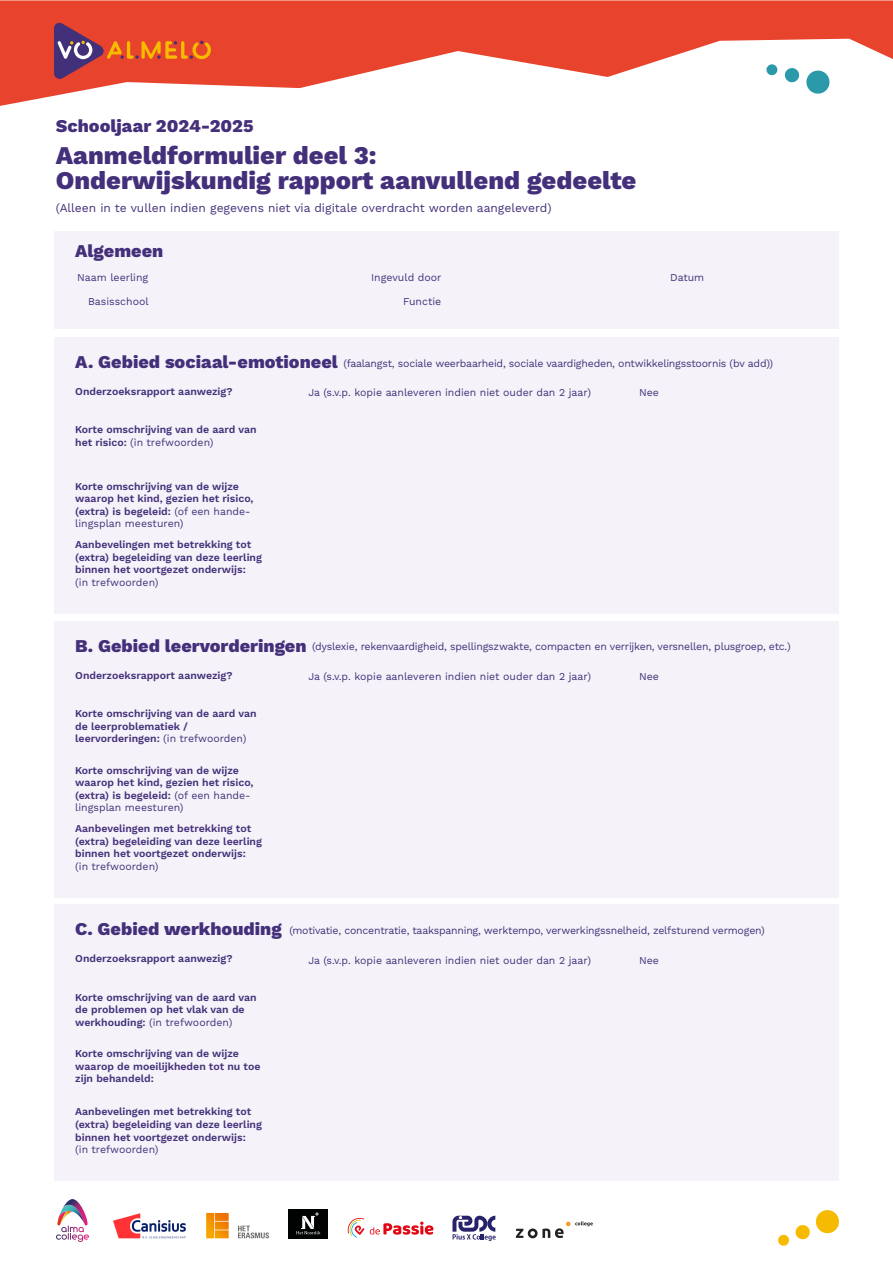
<style>
.page{position:relative;width:893px;height:1263px;background:#fff}
.page>*{position:absolute;margin:0;border:0;box-sizing:border-box;transform-origin:0 0}
.t1{font:800 25.5px/25.5px "Work Sans";color:#44307a}
.t2{font:800 18px "Work Sans";color:#44307a}
.t3{font:12px "Work Sans";color:#44307a}
.t4{font:600 10.5px/12.6px "Work Sans";color:#44307a}
.t5{font:10.5px "Work Sans";letter-spacing:-.02em;color:#44307a}
.t6{font:10.5px "Work Sans";color:#44307a}
.s1{font-weight:800;font-size:18px}
.s2{font-weight:400}
</style>
<div class="page">
<svg style="left:0;top:0;width:893px;height:106px;fill:#e8432c"></svg>
<svg style="left:54px;top:23px;width:157px;height:56px"></svg>
<svg style="left:778px;top:1210px;width:61px;height:36px"></svg>
<svg style="left:784px;top:67px;width:47px;height:28px"></svg>
<svg style="left:766px;top:64px;width:12px;height:12px"></svg>
<svg style="left:56px;top:1199px;width:33px;height:43px"></svg>
<svg style="left:452px;top:1216px;width:44px;height:25px"></svg>
<svg style="left:113px;top:1213px;width:73px;height:26px"></svg>
<svg style="left:206px;top:1213px;width:23px;height:25px"></svg>
<svg style="left:238px;top:1225px;width:31px;height:13px"></svg>
<svg style="left:516px;top:1221px;width:77px;height:17px"></svg>
<div style="left:54px;top:232px;width:785px;height:97px;background:#f5f3f9"></div>
<div style="left:54px;top:337px;width:785px;height:276px;background:#f5f3f9"></div>
<div style="left:54px;top:621px;width:785px;height:276px;background:#f5f3f9"></div>
<div style="left:54px;top:904px;width:785px;height:277px;background:#f5f3f9"></div>
<svg style="left:370px;top:1221px;width:63px;height:14px"></svg>
<svg style="left:348px;top:1218px;width:16px;height:20px"></svg>
<div style="left:288px;top:1209px;width:40px;height:30px;background:#010202"></div>
<svg style="left:296px;top:1212px;width:24px;height:22px"></svg>
<h2 class="t2" style="left:56px;top:116px;width:199px">Schooljaar 2024-2025</h2>
<h1 class="t1" style="left:56px;top:144px;width:582px">Aanmeldformulier deel 3:<br>Onderwijskundig rapport aanvullend gedeelte</h1>
<p class="t3" style="left:56px;top:200px;width:497px">(Alleen in te vullen indien gegevens niet via digitale overdracht worden aangeleverd)</p>
<h2 class="t2" style="left:75px;top:240px;width:90px">Algemeen</h2>
<p class="t6" style="left:77px;top:272px;width:73px">Naam leerling</p>
<p class="t6" style="left:88px;top:296px;width:62px">Basisschool</p>
<p class="t6" style="left:371px;top:272px;width:72px">Ingevuld door</p>
<p class="t6" style="left:403px;top:296px;width:40px">Functie</p>
<p class="t5" style="left:670px;top:272px;width:36px">Datum</p>
<p class="t5" style="left:75px;top:357px;width:699px"><span class="s1">A. Gebied sociaal-emotioneel</span> (faalangst, sociale weerbaarheid, sociale vaardigheden, ontwikkelingsstoornis (bv add))</p>
<p class="t4" style="left:75px;top:386px;width:159px">Onderzoeksrapport aanwezig?</p>
<p class="t4" style="left:75px;top:424px;width:183px">Korte omschrijving van de aard van het risico: <span class="s2">(in trefwoorden)</span></p>
<p class="t4" style="left:75px;top:480px;width:180px">Korte omschrijving van de wijze waarop het kind, gezien het risico, (extra) is begeleid: <span class="s2">(of een hande&shy;lingsplan meesturen)</span></p>
<p class="t4" style="left:75px;top:539px;width:188px">Aanbevelingen met betrekking tot (extra) begeleiding van deze leerling binnen het voortgezet onderwijs:</p>
<p class="t6" style="left:75px;top:576px;width:85px">(in trefwoorden)</p>
<p class="t6" style="left:308px;top:386px;width:284px">Ja (s.v.p. kopie aanleveren indien niet ouder dan 2 jaar)</p>
<p class="t5" style="left:639px;top:386px;width:21px">Nee</p>
<p class="t5" style="left:75px;top:641px;width:717px"><span class="s1">B. Gebied leervorderingen</span> (dyslexie, rekenvaardigheid, spellingszwakte, compacten en verrijken, versnellen, plusgroep, etc.)</p>
<p class="t4" style="left:75px;top:669px;width:159px">Onderzoeksrapport aanwezig?</p>
<p class="t4" style="left:75px;top:708px;width:183px">Korte omschrijving van de aard van de leerproblematiek / leervorderingen: <span class="s2">(in trefwoorden)</span></p>
<p class="t4" style="left:75px;top:764px;width:180px">Korte omschrijving van de wijze waarop het kind, gezien het risico, (extra) is begeleid: <span class="s2">(of een hande&shy;lingsplan meesturen)</span></p>
<p class="t4" style="left:75px;top:822px;width:188px">Aanbevelingen met betrekking tot (extra) begeleiding van deze leerling binnen het voortgezet onderwijs:</p>
<p class="t6" style="left:75px;top:860px;width:85px">(in trefwoorden)</p>
<p class="t6" style="left:308px;top:670px;width:284px">Ja (s.v.p. kopie aanleveren indien niet ouder dan 2 jaar)</p>
<p class="t5" style="left:639px;top:670px;width:21px">Nee</p>
<p class="t5" style="left:75px;top:924px;width:691px"><span class="s1">C. Gebied werkhouding</span> (motivatie, concentratie, taakspanning, werktempo, verwerkingssnelheid, zelfsturend vermogen)</p>
<p class="t4" style="left:75px;top:953px;width:159px">Onderzoeksrapport aanwezig?</p>
<p class="t4" style="left:75px;top:991px;width:183px">Korte omschrijving van de aard van de problemen op het vlak van de werkhouding: <span class="s2">(in trefwoorden)</span></p>
<p class="t4" style="left:75px;top:1047px;width:187px">Korte omschrijving van de wijze waarop de moeilijkheden tot nu toe zijn behandeld:</p>
<p class="t4" style="left:75px;top:1106px;width:188px">Aanbevelingen met betrekking tot (extra) begeleiding van deze leerling binnen het voortgezet onderwijs:</p>
<p class="t6" style="left:75px;top:1143px;width:85px">(in trefwoorden)</p>
<p class="t6" style="left:308px;top:954px;width:284px">Ja (s.v.p. kopie aanleveren indien niet ouder dan 2 jaar)</p>
<p class="t5" style="left:639px;top:954px;width:21px">Nee</p>
</div>
